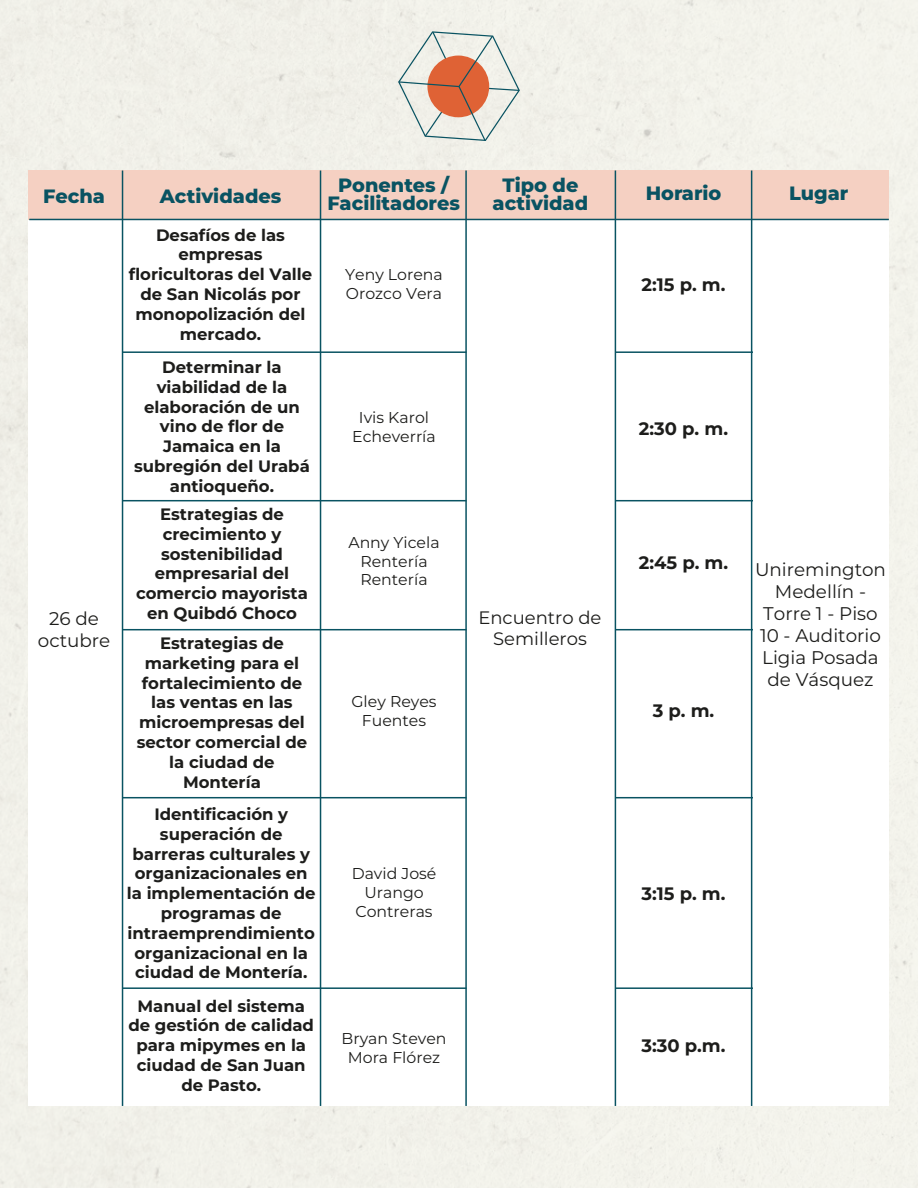
<style>
.page{position:relative;width:918px;height:1188px;background:#fff}
.page>*{position:absolute;margin:0;border:0;box-sizing:border-box;transform-origin:0 0}
.t1{font:800 19.2px/18.3px "Montserrat";color:#095362;text-align:center}
.t2{font:18.3px/22px "Montserrat";color:#1d1d1b;text-align:center}
.t3{font:700 18px "Montserrat";color:#1d1d1b}
.t4{font:18px/21.6px "Montserrat";color:#1d1d1b;text-align:center}
.t5{font:700 16.5px/19.8px "Montserrat";color:#1d1d1b;text-align:center}
.t6{font:15.75px/18.9px "Montserrat";color:#1d1d1b;text-align:center}
</style>
<div class="page">
<div style="left:28px;top:170px;width:862px;height:50px;background:#f5d0c2"></div>
<hr style="left:29px;top:219px;width:860px;height:1px;background:#095362">
<hr style="left:122px;top:500px;width:344px;height:1px;background:#095362">
<hr style="left:122px;top:629px;width:344px;height:1px;background:#095362">
<hr style="left:320px;top:171px;width:1px;height:935px;background:#095362">
<hr style="left:122px;top:171px;width:1px;height:935px;background:#095362">
<hr style="left:465px;top:171px;width:2px;height:935px;background:#095362">
<hr style="left:615px;top:171px;width:1px;height:935px;background:#095362">
<hr style="left:751px;top:171px;width:1px;height:935px;background:#095362">
<hr style="left:122px;top:351px;width:344px;height:2px;background:#095362">
<hr style="left:616px;top:500px;width:137px;height:1px;background:#095362">
<hr style="left:616px;top:629px;width:137px;height:1px;background:#095362">
<hr style="left:122px;top:797px;width:344px;height:1px;background:#095362">
<hr style="left:616px;top:797px;width:137px;height:1px;background:#095362">
<hr style="left:122px;top:987px;width:344px;height:2px;background:#095362">
<hr style="left:616px;top:987px;width:137px;height:2px;background:#095362">
<hr style="left:616px;top:351px;width:137px;height:2px;background:#095362">
<svg style="left:398px;top:31px;width:122px;height:110px;background:#dfc8ba"></svg>
<p class="t1" style="left:43px;top:186px;width:63px">Fecha</p>
<p class="t1" style="left:160px;top:186px;width:123px">Actividades</p>
<p class="t1" style="left:327px;top:175px;width:134px">Ponentes /<br>Facilitadores</p>
<p class="t1" style="left:493px;top:175px;width:97px">Tipo de actividad</p>
<p class="t1" style="left:646px;top:183px;width:77px">Horario</p>
<p class="t5" style="left:129px;top:224px;width:185px">Desafíos de las empresas floricultoras del Valle de San Nicolás por monopolización del mercado.</p>
<p class="t6" style="left:345px;top:265px;width:99px;text-align:left">Yeny Lorena<br>Orozco Vera</p>
<p class="t3" style="left:641px;top:271px;width:86px">2:15 p. m.</p>
<p class="t2" style="left:38px;top:607px;width:74px">26 de octubre</p>
<p class="t5" style="left:134px;top:356px;width:177px">Determinar la viabilidad de la elaboración de un vino de flor de<br>Jamaica en la subregión del Urabá antioqueño.</p>
<p class="t5" style="left:136px;top:503px;width:173px">Estrategias de crecimiento y sostenibilidad empresarial del comercio mayorista en Quibdó Choco</p>
<p class="t5" style="left:137px;top:632px;width:172px">Estrategias de marketing para el fortalecimiento de las ventas en las microempresas del sector comercial de la ciudad de<br>Montería</p>
<p class="t5" style="left:127px;top:803px;width:190px">Identificación y superación de barreras culturales y organizacionales en la implementación de programas de intraemprendimiento organizacional en la ciudad de Montería.</p>
<p class="t5" style="left:128px;top:995px;width:187px">Manual del sistema de gestión de calidad para mipymes en la ciudad de San Juan de Pasto.</p>
<p class="t6" style="left:352px;top:407px;width:85px">Ivis Karol<br>Echeverría</p>
<p class="t6" style="left:348px;top:532px;width:93px">Anny Yicela<br>Rentería<br>Rentería</p>
<p class="t3" style="left:639px;top:415px;width:91px">2:30 p. m.</p>
<p class="t4" style="left:478px;top:606px;width:125px">Encuentro de<br>Semilleros</p>
<p class="t3" style="left:639px;top:550px;width:91px">2:45 p. m.</p>
<p class="t6" style="left:352px;top:691px;width:87px">Gley Reyes<br>Fuentes</p>
<p class="t3" style="left:653px;top:698px;width:63px">3 p. m.</p>
<p class="t6" style="left:352px;top:864px;width:86px">David José<br>Urango<br>Contreras</p>
<p class="t3" style="left:641px;top:881px;width:86px">3:15 p. m.</p>
<p class="t6" style="left:342px;top:1028px;width:106px">Bryan Steven<br>Mora Flórez</p>
<p class="t3" style="left:641px;top:1032px;width:86px">3:30 p.m.</p>
<p class="t1" style="left:789px;top:183px;width:61px">Lugar</p>
<p class="t2" style="left:755px;top:558px;width:132px">Uniremington<br>Medellín -<br>Torre 1 - Piso<br>10 - Auditorio<br>Ligia Posada de Vásquez</p>
</div>
